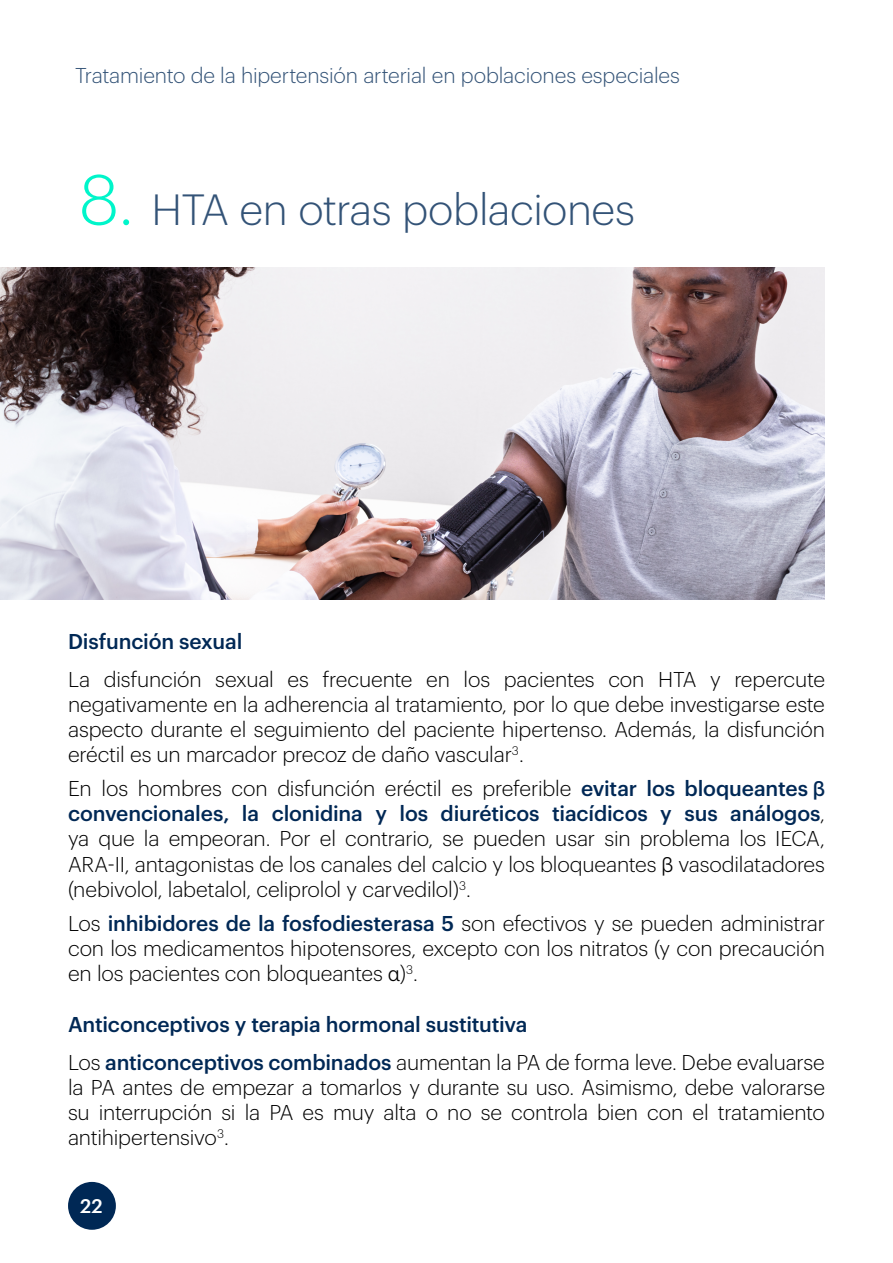
<style>
.page{position:relative;width:893px;height:1263px;background:#fff}
.page>*{position:absolute;margin:0;border:0;box-sizing:border-box;transform-origin:0 0}
.t1{font:300 42.75px "Graphik";letter-spacing:-.01em;color:#335377}
.t2{font:300 21px/25.2px "Graphik";letter-spacing:-.005em;color:#000;text-align:justify}
.t3{font:500 21px/38px "Graphik";letter-spacing:-.01em;color:#002855}
.t4{font:300 21px "Graphik";letter-spacing:-.005em;color:#335377}
.t5{font:500 19.35px "Graphik";color:#fff}
.s1{font-size:69.75px;color:#00f5ca}
.s2{font-weight:500;color:#002855}
.s3{font-family:"SF Pro";font-weight:400;color:#002855}
.s4{font-family:"SF Pro";font-weight:400}
.s5{font-weight:300;color:#000}
</style>
<div class="page">
<div style="left:68px;top:1182px;width:48px;height:48px;background:#002855;border-radius:50%"></div>
<img style="left:0;top:268px;width:825px;height:332px">
<p class="t4" style="left:75px;top:60px;width:606px">Tratamiento de la hipertensión arterial en poblaciones especiales</p>
<h1 class="t1" style="left:79px;top:178px;width:558px"><span class="s1">8.</span> HTA en otras poblaciones</h1>
<p class="t3" style="left:68px;top:620px;width:176px">Disfunción sexual</p>
<p class="t2" style="left:68px;top:665px;width:758px">La disfunción sexual es frecuente en los pacientes con HTA y repercute negativamente en la adherencia al tratamiento, por lo que debe investigarse este aspecto durante el seguimiento del paciente hipertenso. Además, la disfunción eréctil es un marcador precoz de daño vascular<sup>3</sup>.</p>
<p class="t2" style="left:68px;top:774px;width:758px">En los hombres con disfunción eréctil es preferible <span class="s2">evitar los bloqueantes</span> <span class="s3">β </span><span class="s2">convencionales, la clonidina y los diuréticos tiacídicos y sus análogos</span>, ya que la empeoran. Por el contrario, se pueden usar sin problema los IECA, ARA-II, antagonistas de los canales del calcio y los bloqueantes <span class="s4">β</span> vasodilatadores (nebivolol, labetalol, celiprolol y carvedilol)<sup>3</sup>.</p>
<p class="t2" style="left:68px;top:909px;width:758px">Los <span class="s2">inhibidores de la fosfodiesterasa 5</span> son efectivos y se pueden administrar con los medicamentos hipotensores, excepto con los nitratos (y con precaución en los pacientes con bloqueantes <span class="s4">α</span>)<sup>3</sup>.</p>
<p class="t3" style="left:68px;top:1003px;width:758px">Anticonceptivos y terapia hormonal sustitutiva<br><span class="s5">Los</span> anticonceptivos combinados <span class="s5">aumentan la PA de forma leve. Debe evaluarse</span></p>
<p class="t2" style="left:68px;top:1073px;width:758px">la PA antes de empezar a tomarlos y durante su uso. Asimismo, debe valorarse su interrupción si la PA es muy alta o no se controla bien con el tratamiento antihipertensivo<sup>3</sup>.</p>
<p class="t5" style="left:80px;top:1191px;width:24px">22</p>
</div>
